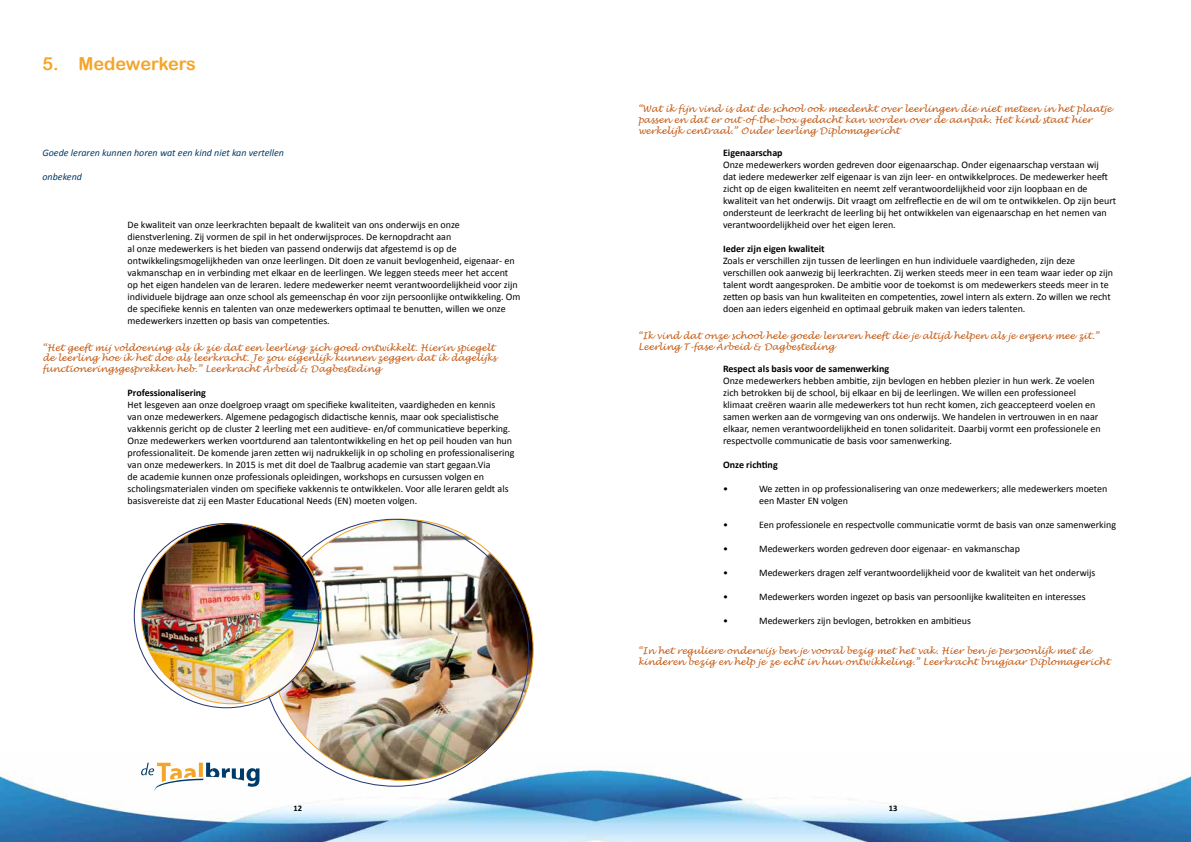
<style>
.page{position:relative;width:1191px;height:842px;background:#fff}
.page>*{position:absolute;margin:0;border:0;box-sizing:border-box;transform-origin:0 0}
.t1{font:18px "Arial Rounded MT Bold";letter-spacing:-.005em;color:#f4a52a}
.t2{font:10px/12px "Calibri";color:#000}
.t3{font:700 10px "Calibri";color:#000}
.t4{font:italic 10px "Calibri";color:#003a68}
.t5{font:italic 9px/10.8px "Lucida Handwriting";color:#c45912}
.t6{font:700 8.5px "Calibri";color:#000}
</style>
<div class="page">
<img style="left:0;top:754px;width:1191px;height:88px">
<svg style="left:141px;top:763px;width:118px;height:28px"></svg>
<img style="left:272px;top:519px;width:261px;height:261px;border-radius:131px">
<img style="left:141px;top:524px;width:180px;height:180px;border-radius:90px">
<h1 class="t1" style="left:43px;top:53px;width:155px">5. Medewerkers</h1>
<p class="t4" style="left:43px;top:146px;width:243px">Goede leraren kunnen horen wat een kind niet kan vertellen</p>
<p class="t4" style="left:43px;top:170px;width:41px">onbekend</p>
<p class="t2" style="left:128px;top:219px;width:394px">De kwaliteit van onze leerkrachten bepaalt de kwaliteit van ons onderwijs en onze dienstverlening. Zij vormen de spil in het onderwijsproces. De kernopdracht aan<br>al onze medewerkers is het bieden van passend onderwijs dat afgestemd is op de ontwikkelingsmogelijkheden van onze leerlingen. Dit doen ze vanuit bevlogenheid, eigenaar- en vakmanschap en in verbinding met elkaar en de leerlingen. We leggen steeds meer het accent op het eigen handelen van de leraren. Iedere medewerker neemt verantwoordelijkheid voor zijn individuele bijdrage aan onze school als gemeenschap én voor zijn persoonlijke ontwikkeling. Om de specifieke kennis en talenten van onze medewerkers optimaal te benutten, willen we onze medewerkers inzetten op basis van competenties.</p>
<p class="t5" style="left:43px;top:342px;width:455px">“Het geeft mij voldoening als ik zie dat een leerling zich goed ontwikkelt. Hierin spiegelt de leerling hoe ik het doe als leerkracht. Je zou eigenlijk kunnen zeggen dat ik dagelijks functioneringsgesprekken heb.” Leerkracht Arbeid &amp; Dagbesteding</p>
<p class="t3" style="left:128px;top:386px;width:80px">Professionalisering</p>
<p class="t2" style="left:128px;top:399px;width:388px">Het lesgeven aan onze doelgroep vraagt om specifieke kwaliteiten, vaardigheden en kennis<br>van onze medewerkers. Algemene pedagogisch didactische kennis, maar ook specialistische vakkennis gericht op de cluster 2 leerling met een auditieve- en/of communicatieve beperking.<br>Onze medewerkers werken voortdurend aan talentontwikkeling en het op peil houden van hun professionaliteit. De komende jaren zetten wij nadrukkelijk in op scholing en professionalisering van onze medewerkers. In 2015 is met dit doel de Taalbrug academie van start gegaan.Via<br>de academie kunnen onze professionals opleidingen, workshops en cursussen volgen en scholingsmaterialen vinden om specifieke vakkennis te ontwikkelen. Voor alle leraren geldt als basisvereiste dat zij een Master Educational Needs (EN) moeten volgen.</p>
<p class="t5" style="left:638px;top:104px;width:475px">“Wat ik fijn vind is dat de school ook meedenkt over leerlingen die niet meteen in het plaatje passen en dat er out-of-the-box gedacht kan worden over de aanpak. Het kind staat hier werkelijk centraal.” Ouder leerling Diplomagericht</p>
<p class="t3" style="left:723px;top:146px;width:61px">Eigenaarschap</p>
<p class="t2" style="left:723px;top:159px;width:394px">Onze medewerkers worden gedreven door eigenaarschap. Onder eigenaarschap verstaan wij<br>dat iedere medewerker zelf eigenaar is van zijn leer- en ontwikkelproces. De medewerker heeft zicht op de eigen kwaliteiten en neemt zelf verantwoordelijkheid voor zijn loopbaan en de kwaliteit van het onderwijs. Dit vraagt om zelfreflectie en de wil om te ontwikkelen. Op zijn beurt ondersteunt de leerkracht de leerling bij het ontwikkelen van eigenaarschap en het nemen van verantwoordelijkheid over het eigen leren.</p>
<p class="t3" style="left:723px;top:242px;width:103px">Ieder zijn eigen kwaliteit</p>
<p class="t2" style="left:723px;top:255px;width:391px">Zoals er verschillen zijn tussen de leerlingen en hun individuele vaardigheden, zijn deze verschillen ook aanwezig bij leerkrachten. Zij werken steeds meer in een team waar ieder op zijn talent wordt aangesproken. De ambitie voor de toekomst is om medewerkers steeds meer in te zetten op basis van hun kwaliteiten en competenties, zowel intern als extern. Zo willen we recht doen aan ieders eigenheid en optimaal gebruik maken van ieders talenten.</p>
<p class="t5" style="left:638px;top:331px;width:462px">“Ik vind dat onze school hele goede leraren heeft die je altijd helpen als je ergens mee zit.”<br>Leerling T-fase Arbeid &amp; Dagbesteding</p>
<p class="t3" style="left:723px;top:362px;width:168px">Respect als basis voor de samenwerking</p>
<p class="t2" style="left:723px;top:375px;width:379px">Onze medewerkers hebben ambitie, zijn bevlogen en hebben plezier in hun werk. Ze voelen zich betrokken bij de school, bij elkaar en bij de leerlingen. We willen een professioneel klimaat creëren waarin alle medewerkers tot hun recht komen, zich geaccepteerd voelen en samen werken aan de vormgeving van ons onderwijs. We handelen in vertrouwen in en naar elkaar, nemen verantwoordelijkheid en tonen solidariteit. Daarbij vormt een professionele en respectvolle communicatie de basis voor samenwerking.</p>
<p class="t3" style="left:723px;top:458px;width:56px">Onze richting</p>
<p class="t2" style="left:723px;top:483px;width:6px">•</p>
<p class="t2" style="left:759px;top:483px;width:350px">We zetten in op professionalisering van onze medewerkers; alle medewerkers moeten een Master EN volgen</p>
<p class="t2" style="left:723px;top:519px;width:6px">•</p>
<p class="t2" style="left:759px;top:519px;width:358px">Een professionele en respectvolle communicatie vormt de basis van onze samenwerking</p>
<p class="t2" style="left:723px;top:543px;width:6px">•</p>
<p class="t2" style="left:759px;top:543px;width:262px">Medewerkers worden gedreven door eigenaar- en vakmanschap</p>
<p class="t2" style="left:723px;top:567px;width:6px">•</p>
<p class="t2" style="left:759px;top:567px;width:338px">Medewerkers dragen zelf verantwoordelijkheid voor de kwaliteit van het onderwijs</p>
<p class="t2" style="left:723px;top:591px;width:6px">•</p>
<p class="t2" style="left:759px;top:591px;width:328px">Medewerkers worden ingezet op basis van persoonlijke kwaliteiten en interesses</p>
<p class="t2" style="left:723px;top:615px;width:6px">•</p>
<p class="t2" style="left:759px;top:615px;width:213px">Medewerkers zijn bevlogen, betrokken en ambitieus</p>
<p class="t5" style="left:638px;top:646px;width:473px">“In het reguliere onderwijs ben je vooral bezig met het vak. Hier ben je persoonlijk met de kinderen bezig en help je ze echt in hun ontwikkeling.” Leerkracht brugjaar Diplomagericht</p>
<p class="t6" style="left:293px;top:802px;width:10px">12</p>
<p class="t6" style="left:889px;top:802px;width:10px">13</p>
</div>
